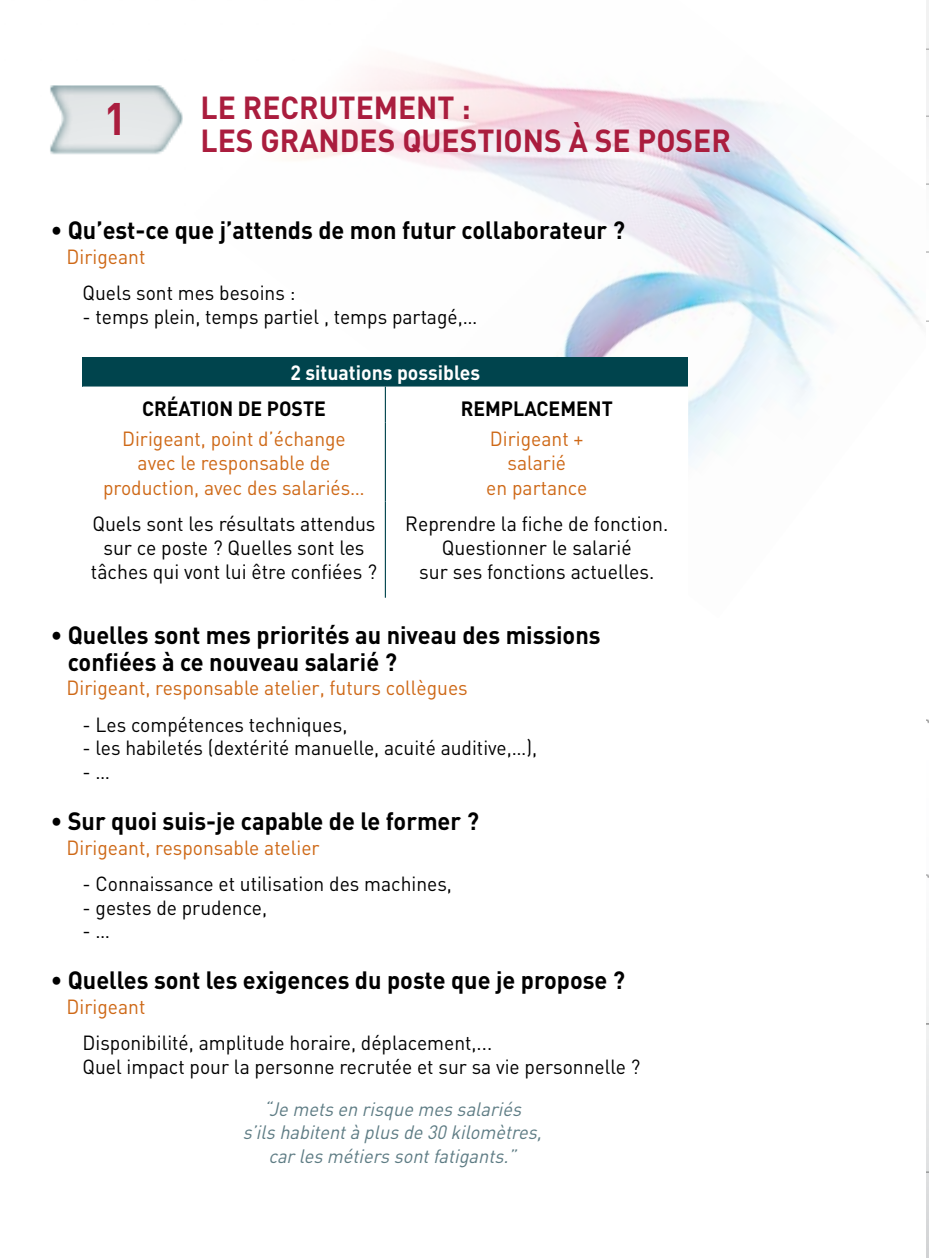
<style>
.page{position:relative;width:929px;height:1258px;background:#fff}
.page>*{position:absolute;margin:0;border:0;box-sizing:border-box;transform-origin:0 0}
.t1{font:700 45px "DIN";color:#aa1d3e;scale:.95 1}
.t2{font:700 31.5px/33.8px "DIN";color:#aa1d3e;scale:.95 1}
.t3{font:700 24.75px/27px "DIN";color:#000;scale:.95 1}
.t4{font:20.47px/23.8px "DIN";color:#000;text-align:center;scale:.95 1}
.t5{font:700 20.47px "DIN";color:#000;scale:.95 1}
.t6{font:700 20.47px "DIN";color:#fff;scale:.95 1}
.t7{font:20.25px/23.6px "DIN";color:#000;scale:.95 1}
.t8{font:20.25px/24.8px "DIN";color:#ce6816;text-align:center;scale:.95 1}
.t9{font:italic 19.12px/23.6px "DIN";color:#5e7c84;text-align:center;scale:.95 1}
</style>
<div class="page">
<img style="left:82px;top:63px;width:836px;height:401px">
<img style="left:926px;top:874px;width:3px;height:123px">
<div style="left:48px;top:85px;width:135px;height:70px;background:#00444d;opacity:.75"></div>
<div style="left:83px;top:357px;width:605px;height:29px;background:#00444d"></div>
<svg style="left:83px;top:386px;width:605px;height:212px"></svg>
<hr style="left:385px;top:386px;width:1px;height:37px;background:#00444d">
<hr style="left:385px;top:423px;width:1px;height:78px;background:#00444d">
<hr style="left:385px;top:501px;width:1px;height:97px;background:#00444d">
<h1 class="t1" style="left:104px;top:90px;width:26px">1</h1>
<h2 class="t2" style="left:201px;top:89px;width:560px">LE RECRUTEMENT :<br>LES GRANDES QUESTIONS À SE POSER</h2>
<p class="t3" style="left:51px;top:216px;width:606px">• Qu’est-ce que j’attends de mon futur collaborateur ?</p>
<p class="t8" style="left:67px;top:244px;width:84px">Dirigeant</p>
<p class="t7" style="left:83px;top:281px;width:226px">Quels sont mes besoins :</p>
<p class="t7" style="left:83px;top:304px;width:417px">- temps plein, temps partiel , temps partagé,…</p>
<p class="t6" style="left:290px;top:359px;width:201px">2 situations possibles</p>
<p class="t5" style="left:142px;top:395px;width:195px">CRÉATION DE POSTE</p>
<p class="t5" style="left:461px;top:395px;width:162px">REMPLACEMENT</p>
<p class="t8" style="left:103px;top:425px;width:277px">Dirigeant, point d’échange avec le responsable de production, avec des salariés…</p>
<p class="t8" style="left:486px;top:425px;width:108px">Dirigeant + salarié<br>en partance</p>
<p class="t4" style="left:91px;top:511px;width:303px">Quels sont les résultats attendus sur ce poste ? Quelles sont les tâches qui vont lui être confiées ?</p>
<p class="t4" style="left:405px;top:511px;width:278px">Reprendre la fiche de fonction.<br>Questionner le salarié<br>sur ses fonctions actuelles.</p>
<p class="t3" style="left:68px;top:620px;width:562px;text-indent:-17px">• Quelles sont mes priorités au niveau des missions confiées à ce nouveau salarié ?</p>
<p class="t8" style="left:67px;top:675px;width:424px">Dirigeant, responsable atelier, futurs collègues</p>
<p class="t7" style="left:83px;top:712px;width:280px">- Les compétences techniques,</p>
<p class="t7" style="left:83px;top:736px;width:480px">- les habiletés (dextérité manuelle, acuité auditive,…),</p>
<p class="t7" style="left:83px;top:759px;width:30px">- …</p>
<p class="t3" style="left:51px;top:806px;width:452px">• Sur quoi suis-je capable de le former ?</p>
<p class="t8" style="left:67px;top:834px;width:268px">Dirigeant, responsable atelier</p>
<p class="t7" style="left:83px;top:871px;width:390px">- Connaissance et utilisation des machines,</p>
<p class="t7" style="left:83px;top:895px;width:196px">- gestes de prudence,</p>
<p class="t7" style="left:83px;top:918px;width:30px">- …</p>
<p class="t3" style="left:51px;top:965px;width:606px">• Quelles sont les exigences du poste que je propose ?</p>
<p class="t8" style="left:67px;top:993px;width:84px">Dirigeant</p>
<p class="t7" style="left:83px;top:1030px;width:588px">Disponibilité, amplitude horaire, déplacement,...<br>Quel impact pour la personne recrutée et sur sa vie personnelle ?</p>
<p class="t9" style="left:243px;top:1096px;width:321px">“Je metsen risque messalariés s’ilshabitentà plusde 30 kilomètres, carlesmétierssontfatigants.”</p>
</div>
